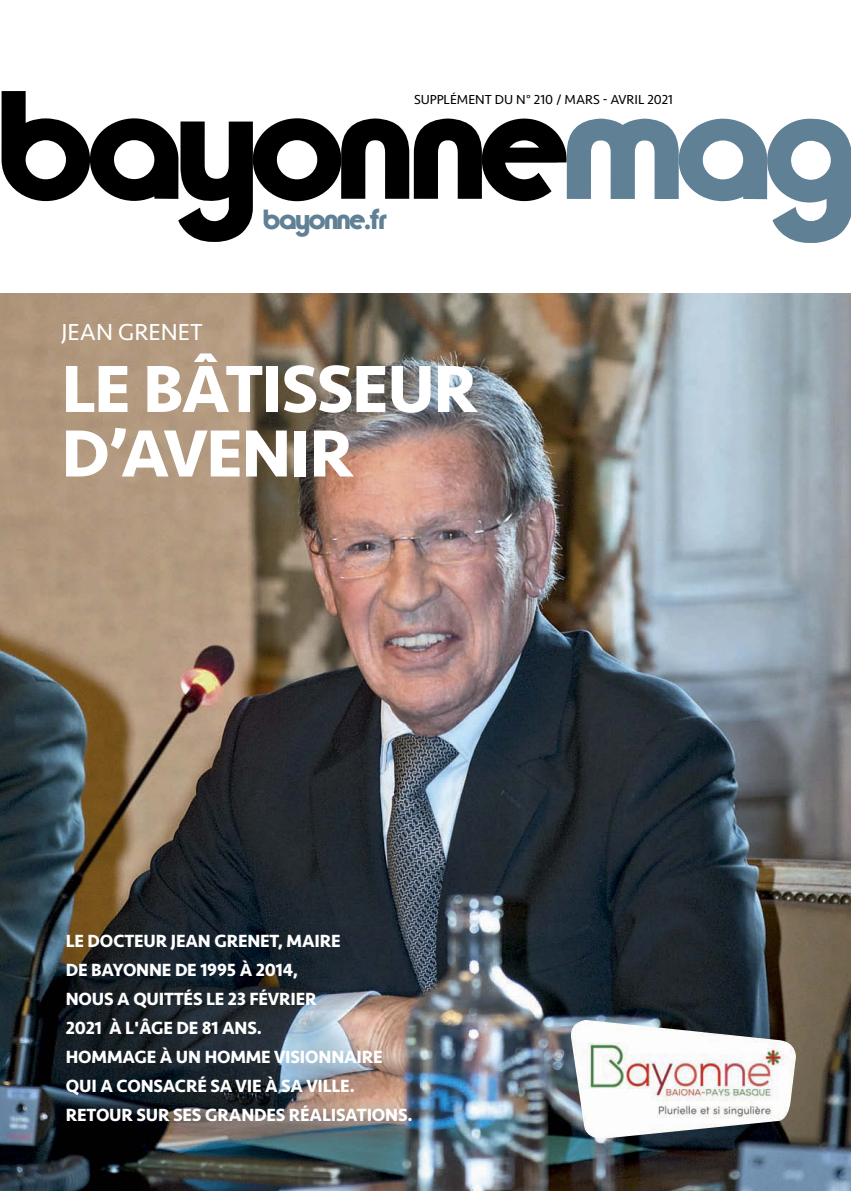
<style>
.page{position:relative;width:851px;height:1191px;background:#fff}
.page>*{position:absolute;margin:0;border:0;box-sizing:border-box;transform-origin:0 0}
.t1{font:154.35px "Typo Graphica";letter-spacing:-.025em;color:#000}
.t2{font:700 69px/64.5px "Seravek";letter-spacing:-.02em;color:#fff}
.t3{font:27.9px "Typo Graphica";letter-spacing:-.025em;color:#608195}
.t4{font:24px "Seravek";color:#fff}
.t5{font:700 18.3px/29px "Seravek";letter-spacing:-.01em;color:#fff}
.t6{font:13.5px "Seravek";color:#000}
.s1{color:#608195}
</style>
<div class="page">
<img style="left:0;top:294px;width:850px;height:897px">
<img style="left:570px;top:1020px;width:226px;height:119px">
<p class="t1" style="left:2px;top:55px;width:855px">bayonne<span class="s1">mag</span></p>
<p class="t6" style="left:414px;top:89px;width:260px">SUPPLÉMENT DU N° 210 / MARS - AVRIL 2021</p>
<p class="t3" style="left:264px;top:203px;width:125px">bayonne.fr</p>
<p class="t4" style="left:62px;top:313px;width:143px">JEAN GRENET</p>
<p class="t2" style="left:62px;top:356px;width:417px">LE BÂTISSEUR<br>D’AVENIR</p>
<p class="t5" style="left:66px;top:926px;width:348px">LE DOCTEUR JEAN GRENET, MAIRE<br>DE BAYONNE DE 1995 À 2014,<br>NOUS A QUITTÉS LE 23 FÉVRIER<br>2021 À L'ÂGE DE 81 ANS.<br>HOMMAGE À UN HOMME VISIONNAIRE<br>QUI A CONSACRÉ SA VIE À SA VILLE.<br>RETOUR SUR SES GRANDES RÉALISATIONS.</p>
</div>
